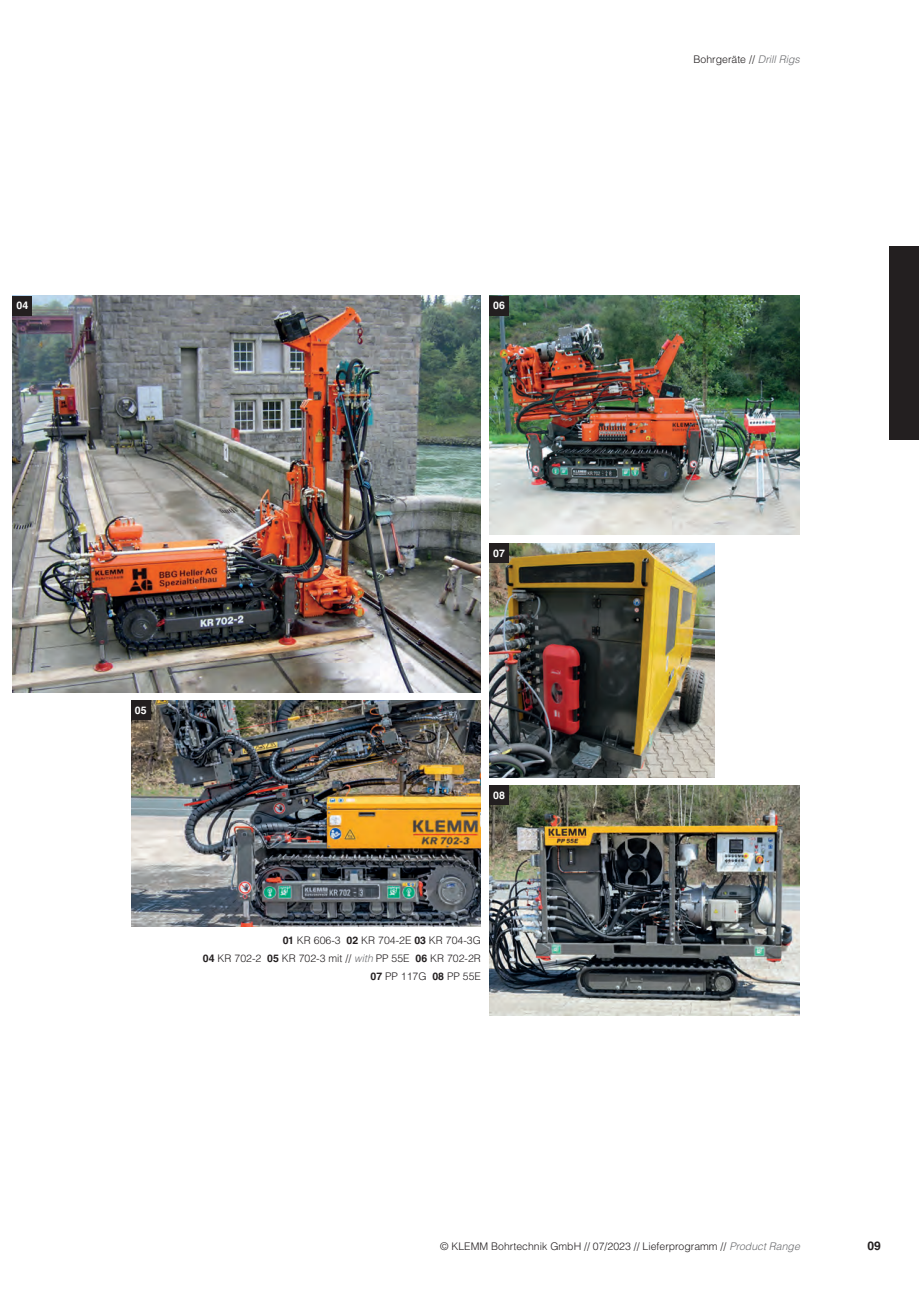
<style>
.page{position:relative;width:919px;height:1289px;background:#fff}
.page>*{position:absolute;margin:0;border:0;box-sizing:border-box;transform-origin:0 0}
.t1{font:700 12px "Helvetica LT Std";color:#231f20}
.t2{font:300 10.5px/18px "Helvetica LT Std";color:#231f20;text-align:right}
.t3{font:700 10.5px "Helvetica LT Std";color:#fff}
.s1{font-weight:700}
.s2{font-style:italic;color:#6c6d70}
</style>
<div class="page">
<div style="left:889px;top:247px;width:29px;height:193px;background:#231f20"></div>
<img style="left:489px;top:296px;width:310px;height:238px">
<div style="left:489px;top:296px;width:19px;height:19px;background:#231f20"></div>
<img style="left:131px;top:700px;width:350px;height:226px">
<img style="left:489px;top:785px;width:310px;height:230px">
<img style="left:13px;top:296px;width:468px;height:396px">
<img style="left:489px;top:543px;width:225px;height:234px">
<div style="left:13px;top:296px;width:19px;height:19px;background:#231f20"></div>
<div style="left:489px;top:543px;width:19px;height:19px;background:#231f20"></div>
<div style="left:131px;top:700px;width:19px;height:19px;background:#231f20"></div>
<div style="left:489px;top:785px;width:19px;height:19px;background:#231f20"></div>
<p class="t3" style="left:16px;top:299px;width:13px">04</p>
<p class="t3" style="left:493px;top:299px;width:13px">06</p>
<p class="t3" style="left:493px;top:546px;width:13px">07</p>
<p class="t3" style="left:135px;top:704px;width:13px">05</p>
<p class="t3" style="left:493px;top:789px;width:13px">08</p>
<p class="t2" style="left:203px;top:931px;width:279px"><span class="s1">01</span> KR 606-3 <span class="s1">02</span> KR 704-2E <span class="s1">03</span> KR 704-3G<br><span class="s1">04</span> KR 702-2 <span class="s1">05</span> KR 702-3 mit // <span class="s2">with</span> PP 55E <span class="s1">06</span> KR 702-2R<br><span class="s1">07</span> PP 117G <span class="s1">08</span> PP 55E</p>
<p class="t2" style="left:693px;top:50px;width:108px">Bohrgeräte // <span class="s2">Drill Rigs</span></p>
<p class="t2" style="left:440px;top:1236px;width:361px">© KLEMM Bohrtechnik GmbH // 07/2023 // Lieferprogramm // <span class="s2">Product Range</span></p>
<p class="t1" style="left:867px;top:1238px;width:15px">09</p>
</div>
